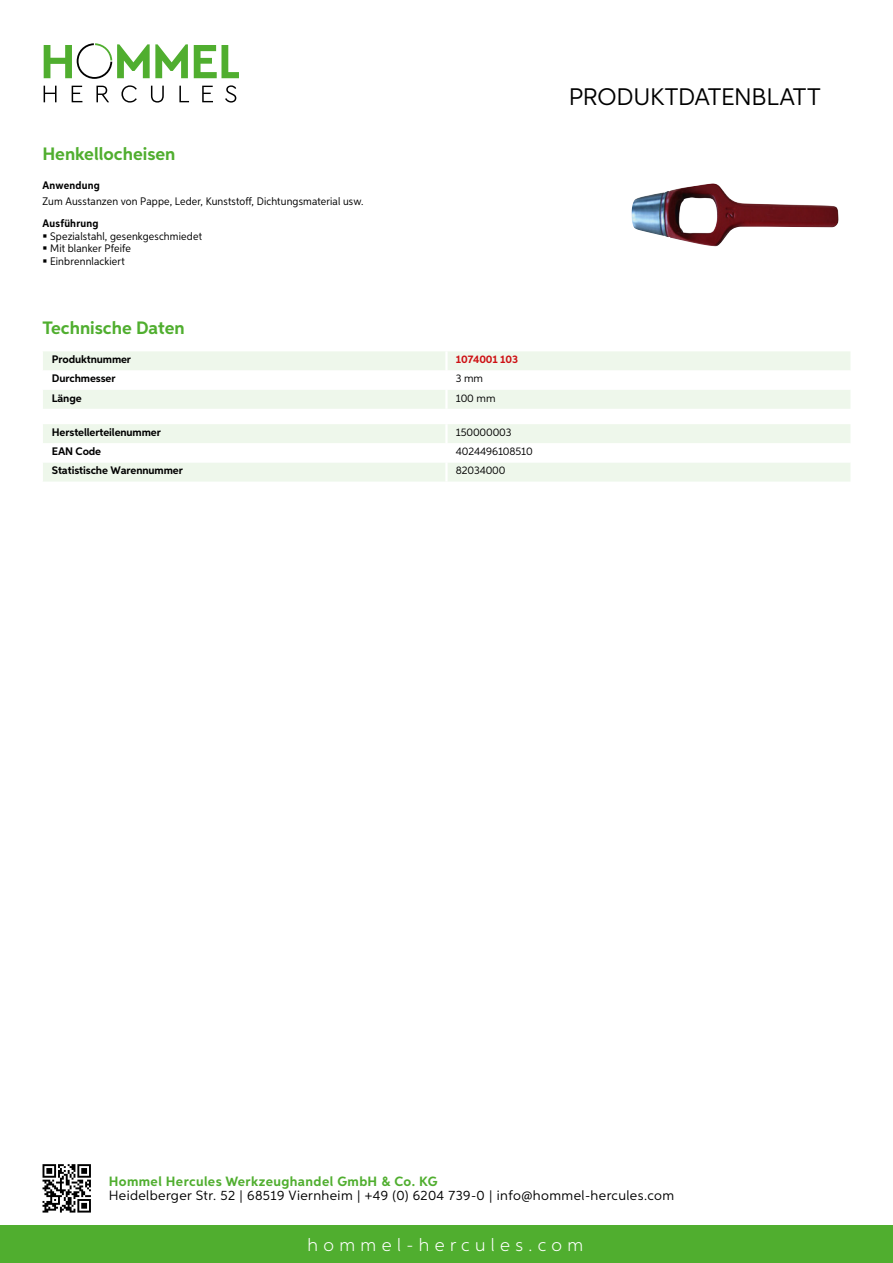
<style>
.page{position:relative;width:893px;height:1263px;background:#fff}
.page>*{position:absolute;margin:0;border:0;box-sizing:border-box;transform-origin:0 0}
.t1{font:24px "Aspira";letter-spacing:-.01em;color:#000}
.t2{font:700 18px "Aspira";color:#50ae2f}
.t3{font:300 18px "Aspira";letter-spacing:.3em;color:#fff}
.t4{font:13.5px "Aspira";letter-spacing:.03em;color:#000}
.t5{font:700 13.5px "Aspira";letter-spacing:.03em;color:#50ae2f}
.t6{font:10.95px/12.8px "Aspira Nar";letter-spacing:.015em;color:#000}
.t7{font:700 10.95px "Aspira";letter-spacing:-.01em;color:#000}
.t8{font:10.95px "Aspira";letter-spacing:-.01em;color:#000}
.t9{font:700 10.95px "Aspira Nar";letter-spacing:.02em;color:#000}
.t10{font:700 10.95px "Aspira";letter-spacing:-.01em;color:#cd1013}
</style>
<div class="page">
<div style="left:0;top:1226px;width:893px;height:37px;background:#50ae2f"></div>
<svg style="left:43px;top:1164px;width:48px;height:48px"></svg>
<svg style="left:194px;top:45px;width:45px;height:33px"></svg>
<svg style="left:44px;top:43px;width:144px;height:36px"></svg>
<svg style="left:44px;top:86px;width:13px;height:16px"></svg>
<svg style="left:72px;top:86px;width:10px;height:16px"></svg>
<svg style="left:96px;top:86px;width:13px;height:16px"></svg>
<svg style="left:121px;top:85px;width:16px;height:18px"></svg>
<svg style="left:151px;top:86px;width:13px;height:17px"></svg>
<svg style="left:179px;top:86px;width:10px;height:16px"></svg>
<svg style="left:202px;top:86px;width:11px;height:16px"></svg>
<svg style="left:225px;top:85px;width:11px;height:18px"></svg>
<svg style="left:43px;top:351px;width:807px;height:58px"></svg>
<hr style="left:445px;top:390px;width:3px;height:19px;background:#fff">
<svg style="left:43px;top:424px;width:807px;height:58px"></svg>
<hr style="left:445px;top:462px;width:3px;height:20px;background:#fff">
<img style="left:631px;top:183px;width:208px;height:64px">
<h2 class="t2" style="left:43px;top:142px;width:134px">Henkellocheisen</h2>
<p class="t9" style="left:43px;top:179px;width:59px">Anwendung</p>
<p class="t6" style="left:43px;top:194px;width:323px">Zum Ausstanzen von Pappe, Leder, Kunststoff, Dichtungsmaterial usw.</p>
<p class="t9" style="left:43px;top:216px;width:58px">Ausführung</p>
<p class="t6" style="left:50px;top:229px;width:153px">Spezialstahl, gesenkgeschmiedet<br>Mit blanker Pfeife<br>Einbrennlackiert</p>
<h2 class="t2" style="left:43px;top:317px;width:144px">Technische Daten</h2>
<p class="t7" style="left:52px;top:353px;width:81px">Produktnummer</p>
<p class="t10" style="left:456px;top:353px;width:64px">1074001 103</p>
<p class="t7" style="left:52px;top:372px;width:65px">Durchmesser</p>
<p class="t8" style="left:456px;top:372px;width:29px">3 mm</p>
<p class="t7" style="left:52px;top:391px;width:31px">Länge</p>
<p class="t8" style="left:456px;top:391px;width:41px">100 mm</p>
<p class="t7" style="left:52px;top:426px;width:111px">Herstellerteilenummer</p>
<p class="t8" style="left:456px;top:426px;width:57px">150000003</p>
<p class="t7" style="left:52px;top:445px;width:51px">EAN Code</p>
<p class="t8" style="left:456px;top:445px;width:78px">4024496108510</p>
<p class="t7" style="left:52px;top:464px;width:132px">Statistische Warennummer</p>
<p class="t8" style="left:456px;top:464px;width:51px">82034000</p>
<h1 class="t1" style="left:569px;top:82px;width:253px">Produktdatenblatt</h1>
<p class="t5" style="left:109px;top:1172px;width:330px">Hommel Hercules Werkzeughandel GmbH &amp; Co. KG</p>
<p class="t4" style="left:109px;top:1187px;width:567px">Heidelberger Str. 52 | 68519 Viernheim | +49 (0) 6204 739-0 | info@hommel-hercules.com</p>
<h2 class="t3" style="left:307px;top:1234px;width:277px">hommel-hercules.com</h2>
</div>
